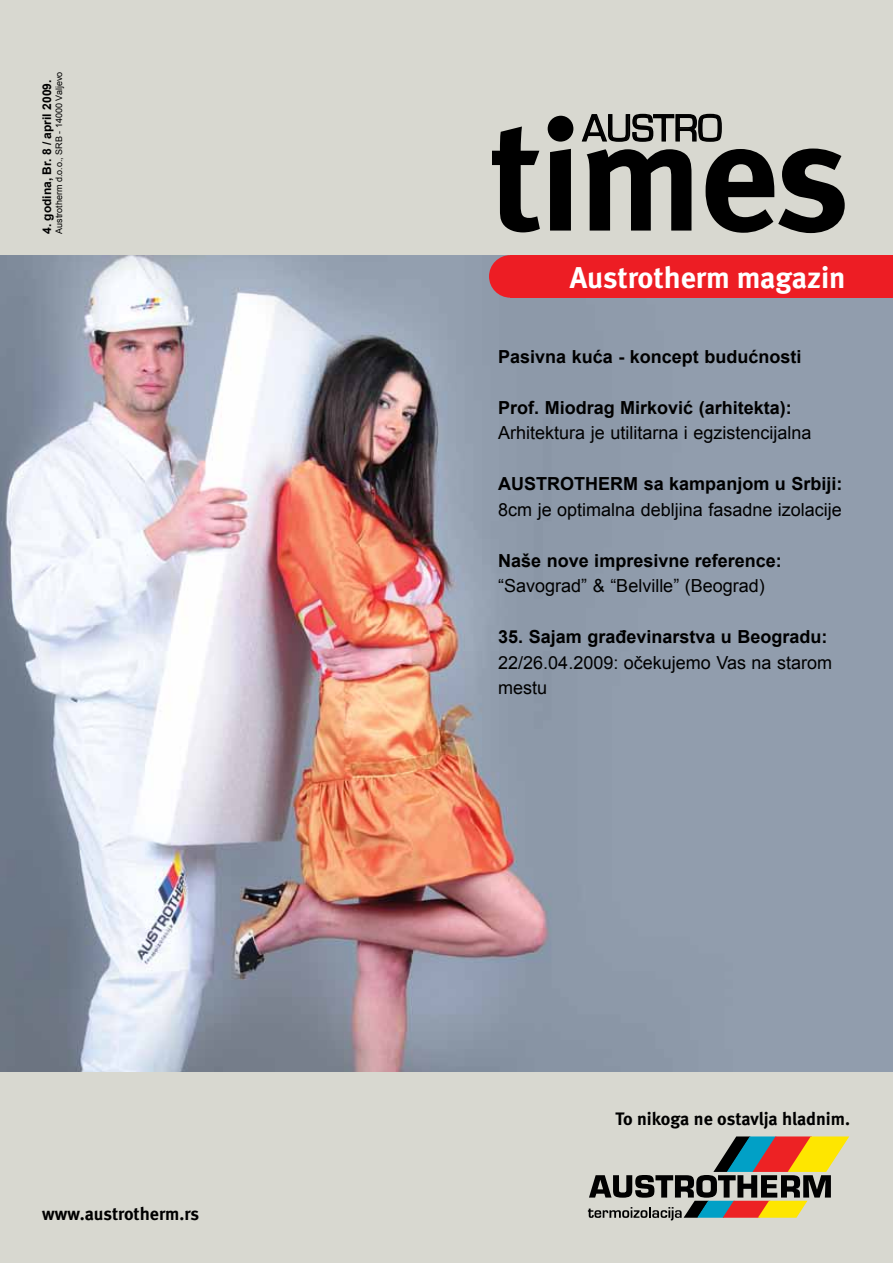
<style>
.page{position:relative;width:893px;height:1263px;background:#d8d8d0}
.page>*{position:absolute;margin:0;border:0;box-sizing:border-box;transform-origin:0 0}
.t1{font:700 156px "Meta";letter-spacing:-.02em;color:#000}
.t2{font:39px "Eurostile";color:#000}
.t3{font:700 30px "Meta";color:#fff}
.t4{font:700 18px "Arial";color:#000}
.t5{font:18px/25.5px "Arial";color:#000}
.t6{font:700 18px "Meta";color:#000}
.t7{font:700 12px "Arial";color:#000}
.t8{font:9px "Arial";color:#000}
</style>
<div class="page">
<svg style="left:588px;top:1136px;width:261px;height:84px"></svg>
<svg style="left:581px;top:113px;width:141px;height:29px"></svg>
<img style="left:0;top:255px;width:893px;height:816px">
<div style="left:489px;top:255px;width:42px;height:43px;background:#ed1d24;border-radius:50%"></div>
<div style="left:510px;top:255px;width:383px;height:43px;background:#ed1d24"></div>
<p class="t7" style="left:39px;top:234px;width:156px;rotate:-90deg">4. godina, Br. 8 / april 2009.</p>
<p class="t8" style="left:53px;top:234px;width:163px;rotate:-90deg">Austrotherm d.o.o., SRB - 14000 Valjevo</p>
<p class="t6" style="left:42px;top:1202px;width:159px">www.austrotherm.rs</p>
<h2 class="t2" style="left:583px;top:107px;width:141px">AUSTRO</h2>
<h1 class="t1" style="left:489px;top:84px;width:362px">times</h1>
<h3 class="t3" style="left:570px;top:260px;width:277px">Austrotherm magazin</h3>
<p class="t4" style="left:498px;top:345px;width:305px">Pasivna kuća - koncept budućnosti</p>
<p class="t4" style="left:498px;top:396px;width:295px">Prof. Miodrag Mirković (arhitekta):</p>
<p class="t5" style="left:498px;top:420px;width:315px">Arhitektura je utilitarna i egzistencijalna</p>
<p class="t4" style="left:498px;top:472px;width:346px">AUSTROTHERM sa kampanjom u Srbiji:</p>
<p class="t5" style="left:498px;top:497px;width:345px">8cm je optimalna debljina fasadne izolacije</p>
<p class="t4" style="left:498px;top:549px;width:285px">Naše nove impresivne reference:</p>
<p class="t5" style="left:498px;top:573px;width:268px">“Savograd” &amp; “Belville” (Beograd)</p>
<p class="t4" style="left:498px;top:625px;width:331px">35. Sajam građevinarstva u Beogradu:</p>
<p class="t5" style="left:498px;top:650px;width:335px">22/26.04.2009: očekujemo Vas na starom mestu</p>
<p class="t6" style="left:615px;top:1108px;width:236px">To nikoga ne ostavlja hladnim.</p>
</div>
